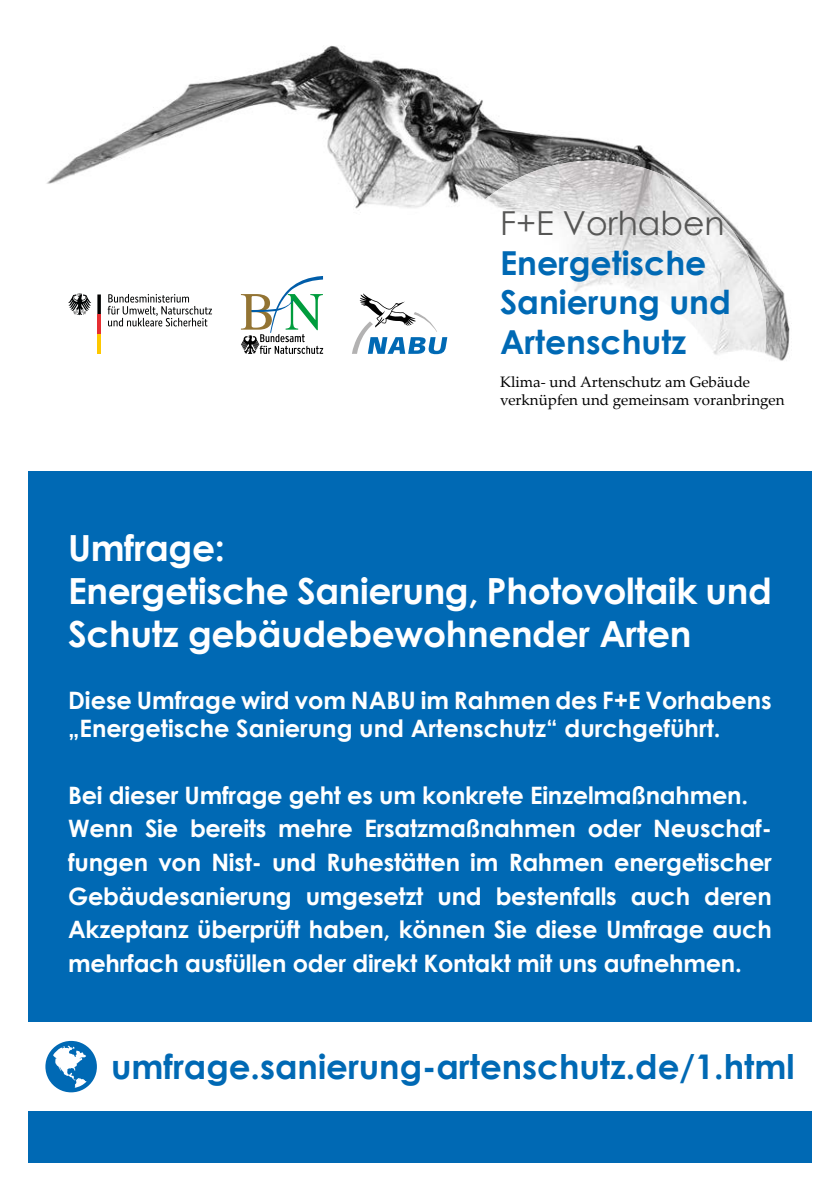
<style>
.page{position:relative;width:840px;height:1191px;background:#fff}
.page>*{position:absolute;margin:0;border:0;box-sizing:border-box;transform-origin:0 0}
.t1{font:700 36px/43.2px "Century Gothic";letter-spacing:-.01em;color:#fff}
.t2{font:700 34px "Century Gothic";color:#0069b4}
.t3{font:700 33px/39.6px "Century Gothic";color:#0069b4}
.t4{font:33px "Century Gothic";color:#575756}
.t5{font:700 24px/33.6px "Century Gothic";letter-spacing:-.01em;color:#fff}
.t6{font:15.2px/18.2px "Palatino Linotype";color:#000}
</style>
<div class="page">
<img style="left:46px;top:45px;width:746px;height:316px">
<img style="left:424px;top:164px;width:135px;height:137px">
<img style="left:559px;top:161px;width:138px;height:140px">
<img style="left:696px;top:195px;width:69px;height:166px">
<img style="left:421px;top:301px;width:276px;height:60px">
<svg style="left:351px;top:293px;width:96px;height:61px"></svg>
<svg style="left:241px;top:276px;width:82px;height:78px"></svg>
<div style="left:28px;top:471px;width:783px;height:691px;background:#0069b4"></div>
<svg style="left:68px;top:293px;width:144px;height:33px"></svg>
<hr style="left:97px;top:314px;width:4px;height:20px;background:#e62f32">
<hr style="left:97px;top:334px;width:4px;height:20px;background:#fec800">
<div style="left:0;top:1022px;width:839px;height:89px;background:#fff"></div>
<svg style="left:45px;top:1041px;width:52px;height:51px"></svg>
<h3 class="t4" style="left:499px;top:200px;width:226px">F+E Vorhaben</h3>
<h3 class="t3" style="left:499px;top:241px;width:232px">Energetische<br>Sanierung und<br>Artenschutz</h3>
<p class="t6" style="left:499px;top:371px;width:286px">Klima- und Artenschutz am Gebäude verknüpfen und gemeinsam voranbringen</p>
<h1 class="t1" style="left:68px;top:524px;width:705px">Umfrage:<br>Energetische Sanierung, Photovoltaik und<br>Schutz gebäudebewohnender Arten</h1>
<p class="t5" style="left:68px;top:685px;width:704px;line-height:28px">Diese Umfrage wird vom NABU im Rahmen des F+E Vorhabens „Energetische Sanierung und Arten schutz“ durchgeführt.</p>
<p class="t5" style="left:68px;top:777px;width:705px">Bei dieser Umfrage geht es um konkrete Einzelmaßnahmen.<br>Wenn Sie bereits mehre Ersatzmaßnahmen oder Neuschaf&shy;fungen von Nist- und Ruhestätten im Rahmen energetischer Gebäudesanierung umgesetzt und bestenfalls auch deren Akzeptanz überprüft haben, können Sie diese Umfrage auch mehrfach ausfüllen oder direkt Kontakt mit uns aufnehmen.</p>
<h2 class="t2" style="left:111px;top:1041px;width:684px">umfrage.sanierung-artenschutz.de/1.html</h2>
</div>
